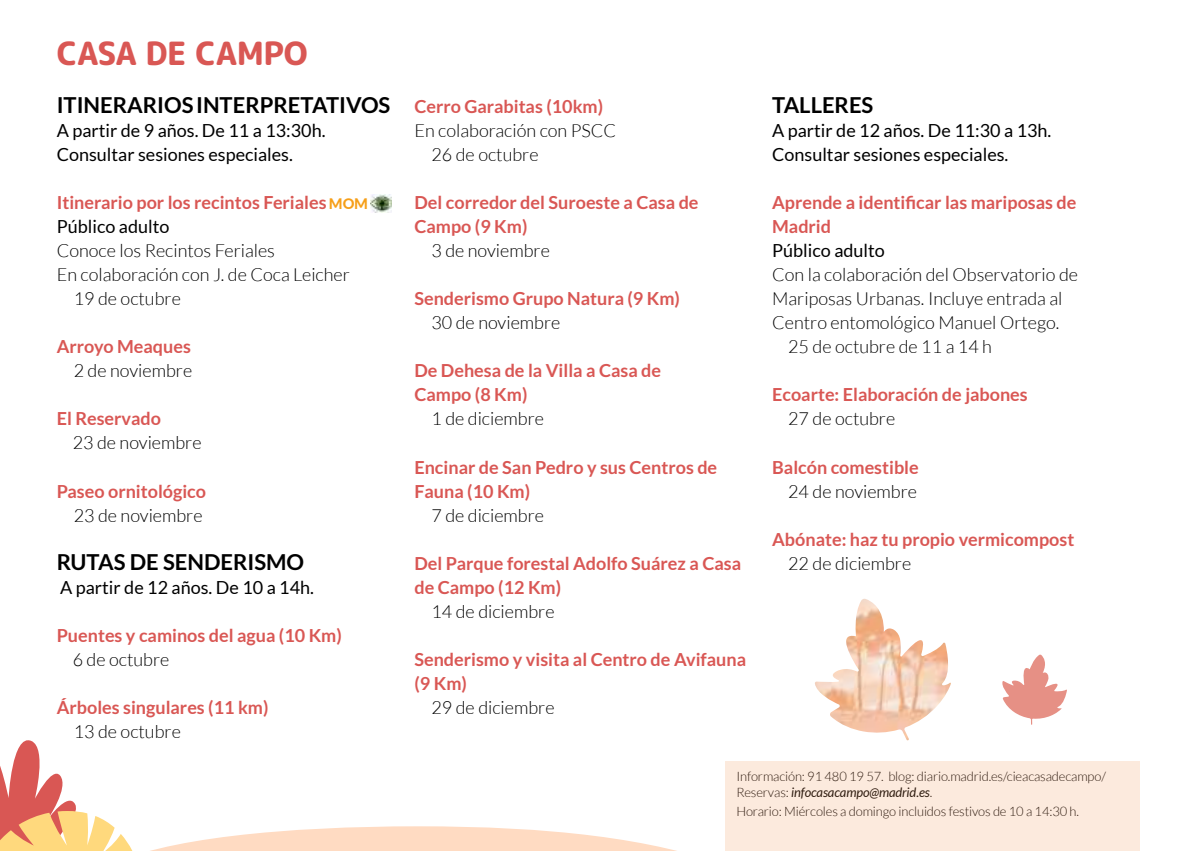
<style>
.page{position:relative;width:1191px;height:851px;background:#fff}
.page>*{position:absolute;margin:0;border:0;box-sizing:border-box;transform-origin:0 0}
.t1{font:800 32px "Rounded Mplus 1 c";letter-spacing:-.01em;color:#d95754}
.t2{font:700 22px "Lato";color:#000}
.t3{font:700 18px/24px "Lato";color:#d95754}
.t4{font:300 18px/24px "Lato";color:#000}
.t5{font:18px/24px "Lato";color:#000}
.t6{font:800 14.6px "Lato";color:#f69f19}
.t7{font:300 13px/15.6px "Lato";letter-spacing:-.01em;color:#000}
.s1{font-weight:400;font-style:italic}
</style>
<div class="page">
<svg style="left:0;top:740px;width:673px;height:110px"></svg>
<img style="left:370px;top:194px;width:22px;height:18px">
<div style="left:725px;top:761px;width:414px;height:89px;background:#fceadd"></div>
<img style="left:815px;top:598px;width:136px;height:142px">
<svg style="left:1002px;top:654px;width:65px;height:70px"></svg>
<h1 class="t1" style="left:57px;top:31px;width:252px">CASA DE CAMPO</h1>
<p class="t2" style="left:57px;top:93px;width:335px">ITINERARIOS INTERPRETATIVOS</p>
<p class="t5" style="left:57px;top:119px;width:270px">A partir de 9 años. De 11 a 13:30h.<br>Consultar sesiones especiales.</p>
<p class="t3" style="left:57px;top:190px;width:271px">Itinerario por los recintos Feriales</p>
<p class="t5" style="left:57px;top:215px;width:114px">Público adulto</p>
<p class="t4" style="left:57px;top:239px;width:220px">Conoce los Recintos Feriales</p>
<p class="t4" style="left:57px;top:263px;width:295px">En colaboración con J. de Coca Leicher</p>
<p class="t4" style="left:74px;top:287px;width:109px">19 de octubre</p>
<p class="t3" style="left:57px;top:334px;width:136px">Arroyo Meaques</p>
<p class="t4" style="left:74px;top:359px;width:120px">2 de noviembre</p>
<p class="t3" style="left:57px;top:406px;width:106px">El Reservado</p>
<p class="t4" style="left:73px;top:431px;width:130px">23 de noviembre</p>
<p class="t3" style="left:57px;top:478px;width:151px">Paseo ornitológico</p>
<p class="t4" style="left:74px;top:503px;width:130px">23 de noviembre</p>
<p class="t2" style="left:57px;top:549px;width:249px">RUTAS DE SENDERISMO</p>
<p class="t5" style="left:60px;top:575px;width:255px">A partir de 12 años. De 10 a 14h.</p>
<p class="t3" style="left:57px;top:622px;width:287px">Puentes y caminos del agua (10 Km)</p>
<p class="t4" style="left:73px;top:647px;width:98px">6 de octubre</p>
<p class="t3" style="left:57px;top:694px;width:213px">Árboles singulares (11 km)</p>
<p class="t4" style="left:74px;top:719px;width:109px">13 de octubre</p>
<p class="t6" style="left:329px;top:193px;width:41px">MOM</p>
<p class="t3" style="left:414px;top:94px;width:190px">Cerro Garabitas (10km)</p>
<p class="t4" style="left:431px;top:119px;width:186px;text-indent:-17px">En colaboración con PSCC<br>26 de octubre</p>
<p class="t3" style="left:414px;top:190px;width:286px">Del corredor del Suroeste a Casa de<br>Campo (9 Km)</p>
<p class="t4" style="left:431px;top:239px;width:120px">3 de noviembre</p>
<p class="t3" style="left:414px;top:286px;width:267px">Senderismo Grupo Natura (9 Km)</p>
<p class="t4" style="left:431px;top:311px;width:130px">30 de noviembre</p>
<p class="t3" style="left:414px;top:358px;width:248px">De Dehesa de la Villa a Casa de<br>Campo (8 Km)</p>
<p class="t4" style="left:431px;top:407px;width:114px">1 de diciembre</p>
<p class="t3" style="left:414px;top:454px;width:304px">Encinar de San Pedro y sus Centros de<br>Fauna (10 Km)</p>
<p class="t4" style="left:431px;top:503px;width:114px">7 de diciembre</p>
<p class="t3" style="left:414px;top:550px;width:328px">Del Parque forestal Adolfo Suárez a Casa de Campo (12 Km)</p>
<p class="t4" style="left:431px;top:599px;width:125px">14 de diciembre</p>
<p class="t3" style="left:414px;top:646px;width:333px">Senderismo y visita al Centro de Avifauna (9 Km)</p>
<p class="t4" style="left:431px;top:695px;width:125px">29 de diciembre</p>
<p class="t2" style="left:772px;top:93px;width:103px">TALLERES</p>
<p class="t5" style="left:772px;top:119px;width:281px">A partir de 12 años. De 11:30 a 13h.<br>Consultar sesiones especiales.</p>
<p class="t3" style="left:772px;top:190px;width:306px">Aprende a identificar las mariposas de<br>Madrid</p>
<p class="t5" style="left:772px;top:239px;width:114px">Público adulto</p>
<p class="t4" style="left:772px;top:263px;width:307px">Con la colaboración del Observatorio de</p>
<p class="t4" style="left:772px;top:287px;width:292px">Mariposas Urbanas. Incluye entrada al</p>
<p class="t4" style="left:772px;top:311px;width:289px">Centro entomológico Manuel Ortego.</p>
<p class="t4" style="left:788px;top:335px;width:205px">25 de octubre de 11 a 14 h</p>
<p class="t3" style="left:772px;top:382px;width:257px">Ecoarte: Elaboración de jabones</p>
<p class="t4" style="left:788px;top:407px;width:109px">27 de octubre</p>
<p class="t3" style="left:772px;top:454px;width:148px">Balcón comestible</p>
<p class="t4" style="left:788px;top:479px;width:130px">24 de noviembre</p>
<p class="t3" style="left:772px;top:526px;width:304px">Abónate: haz tu propio vermicompost</p>
<p class="t4" style="left:788px;top:551px;width:125px">22 de diciembre</p>
<p class="t7" style="left:736px;top:768px;width:371px">Información: 91 480 19 57. blog: diario.madrid.es/cieacasadecampo/<br>Reservas: <span class="s1">infocasacampo@madrid.es</span>.</p>
<p class="t7" style="left:736px;top:803px;width:344px">Horario: Miércoles a domingo incluidos festivos de 10 a 14:30 h.</p>
</div>
